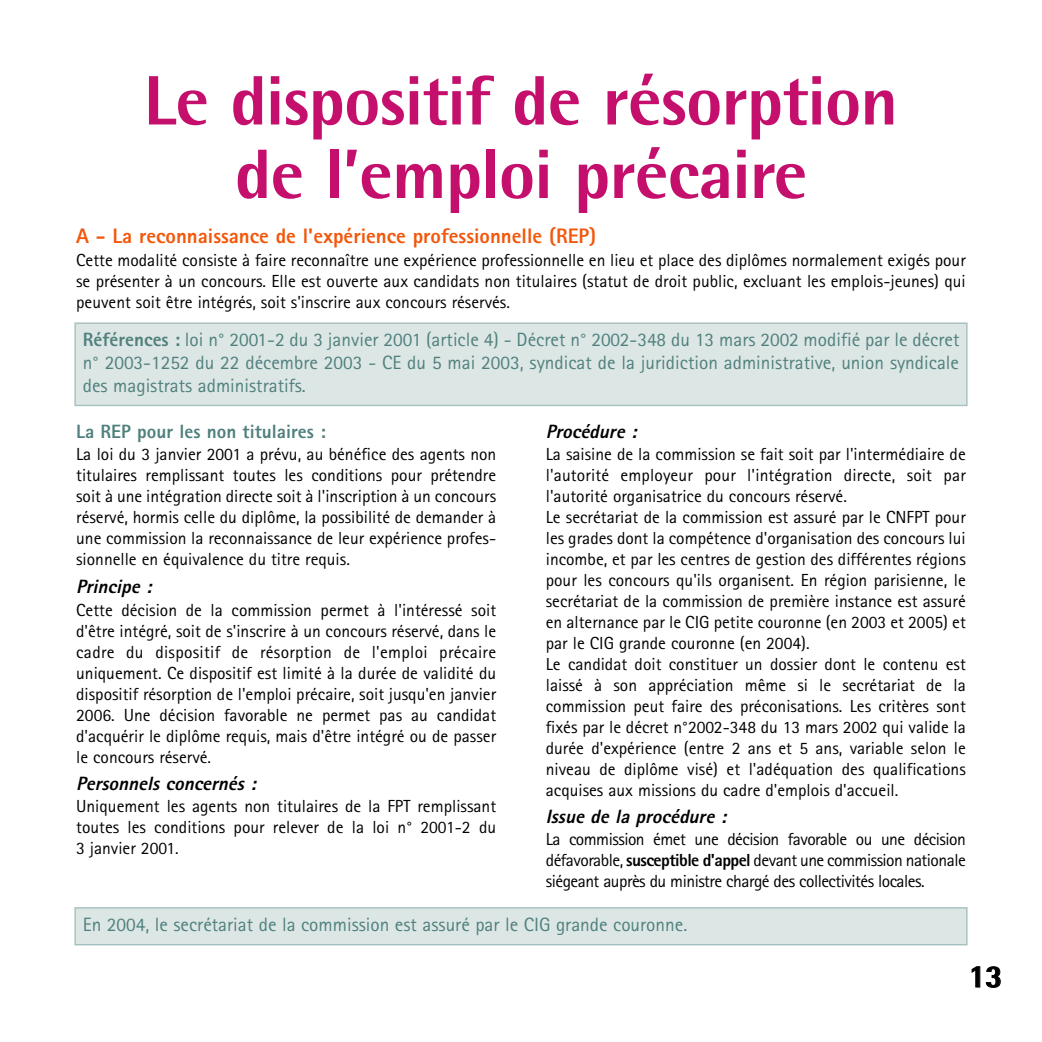
<style>
.page{position:relative;width:1042px;height:1042px;background:#fff}
.page>*{position:absolute;margin:0;border:0;box-sizing:border-box;transform-origin:0 0}
.t1{font:800 70px/73.5px "Rotis Semi Sans";letter-spacing:-.01em;color:#c50f6d;text-align:center}
.t2{font:800 31.5px "Rotis Semi Sans";color:#000}
.t3{font:800 21px "Rotis Sans Serif";color:#f2570b}
.t4{font:19.25px/23.1px "Rotis Sans Serif";color:#4f807d;text-align:justify}
.t5{font:italic 800 19.25px "Rotis Sans Serif";color:#000}
.t6{font:800 19.25px "Rotis Sans Serif";color:#4f807d}
.t7{font:17.5px/21px "Rotis Sans Serif";color:#000;text-align:justify}
.s1{font-weight:800}
</style>
<div class="page">
<div style="left:75px;top:323px;width:892px;height:82px;background:#dce6e5"></div>
<div style="left:74px;top:322px;width:893px;height:84px;border:1px solid #a7bfbe"></div>
<div style="left:75px;top:908px;width:892px;height:36px;background:#dce6e5"></div>
<div style="left:74px;top:907px;width:893px;height:38px;border:1px solid #a7bfbe"></div>
<h1 class="t1" style="left:144px;top:71px;width:756px">Le dispositif de résorption de l’emploi précaire</h1>
<p class="t3" style="left:76px;top:228px;width:521px">A - La reconnaissance de l'expérience professionnelle (REP)</p>
<p class="t7" style="left:76px;top:251px;width:891px">Cette modalité consiste à faire reconnaître une expérience professionnelle en lieu et place des diplômes normalement exigés pour se présenter à un concours. Elle est ouverte aux candidats non titulaires (statut de droit public, excluant les emplois-jeunes) qui peuvent soit être intégrés, soit s'inscrire aux concours réservés.</p>
<p class="t4" style="left:83px;top:330px;width:878px"><span class="s1">Références :</span> loi n° 2001-2 du 3 janvier 2001 (article 4) - Décret n° 2002-348 du 13 mars 2002 modifié par le décret n° 2003-1252 du 22 décembre 2003 - CE du 5 mai 2003, syndicat de la juridiction administrative, union syndicale des magistrats administratifs.</p>
<p class="t6" style="left:76px;top:424px;width:251px">La REP pour les non titulaires :</p>
<p class="t7" style="left:76px;top:445px;width:422px">La loi du 3 janvier 2001 a prévu, au bénéfice des agents non titulaires remplissant toutes les conditions pour prétendre soit à une intégration directe soit à l'inscription à un concours réservé, hormis celle du diplôme, la possibilité de demander à une commission la reconnaissance de leur expérience profes&shy;sionnelle en équivalence du titre requis.</p>
<p class="t5" style="left:76px;top:580px;width:81px">Principe :</p>
<p class="t7" style="left:76px;top:601px;width:421px">Cette décision de la commission permet à l'intéressé soit d'être intégré, soit de s'inscrire à un concours réservé, dans le cadre du dispositif de résorption de l'emploi précaire uniquement. Ce dispositif est limité à la durée de validité du dispositif résorption de l'emploi précaire, soit jusqu'en janvier 2006. Une décision favorable ne permet pas au candidat d'acquérir le diplôme requis, mais d'être intégré ou de passer le concours réservé.</p>
<p class="t5" style="left:76px;top:777px;width:185px">Personnels concernés :</p>
<p class="t7" style="left:76px;top:797px;width:421px">Uniquement les agents non titulaires de la FPT remplissant toutes les conditions pour relever de la loi n° 2001-2 du 3 janvier 2001.</p>
<p class="t5" style="left:546px;top:424px;width:96px">Procédure :</p>
<p class="t7" style="left:546px;top:445px;width:421px;text-align:left">La saisine de la commission se fait soit par l'intermédiaire de l'autorité employeur pour l'intégration directe, soit par l'autorité organisatrice du concours réservé.<br>Le secrétariat de la commission est assuré par le CNFPT pour les grades dont la compétence d'organisation des concours lui incombe, et par les centres de gestion des différentes régions pour les concours qu'ils organisent. En région parisienne, le secrétariat de la commission de première instance est assuré en alternance par le CIG petite couronne (en 2003 et 2005) et par le CIG grande couronne (en 2004).<br>Le candidat doit constituer un dossier dont le contenu est laissé à son appréciation même si le secrétariat de la commission peut faire des préconisations. Les critères sont fixés par le décret n°2002-348 du 13 mars 2002 qui valide la durée d'expérience (entre 2 ans et 5 ans, variable selon le niveau de diplôme visé) et l'adéquation des qualifications acquises aux missions du cadre d'emplois d'accueil.</p>
<p class="t5" style="left:546px;top:809px;width:186px">Issue de la procédure :</p>
<p class="t7" style="left:546px;top:830px;width:421px">La commission émet une décision favorable ou une décision défavorable, <span class="s1">susceptible d'appel</span> devant une commission nationale siégeant auprès du ministre chargé des collectivités locales.</p>
<p class="t4" style="left:83px;top:914px;width:606px">En 2004, le secrétariat de la commission est assuré par le CIG grande couronne.</p>
<h2 class="t2" style="left:968px;top:965px;width:36px">13</h2>
</div>
